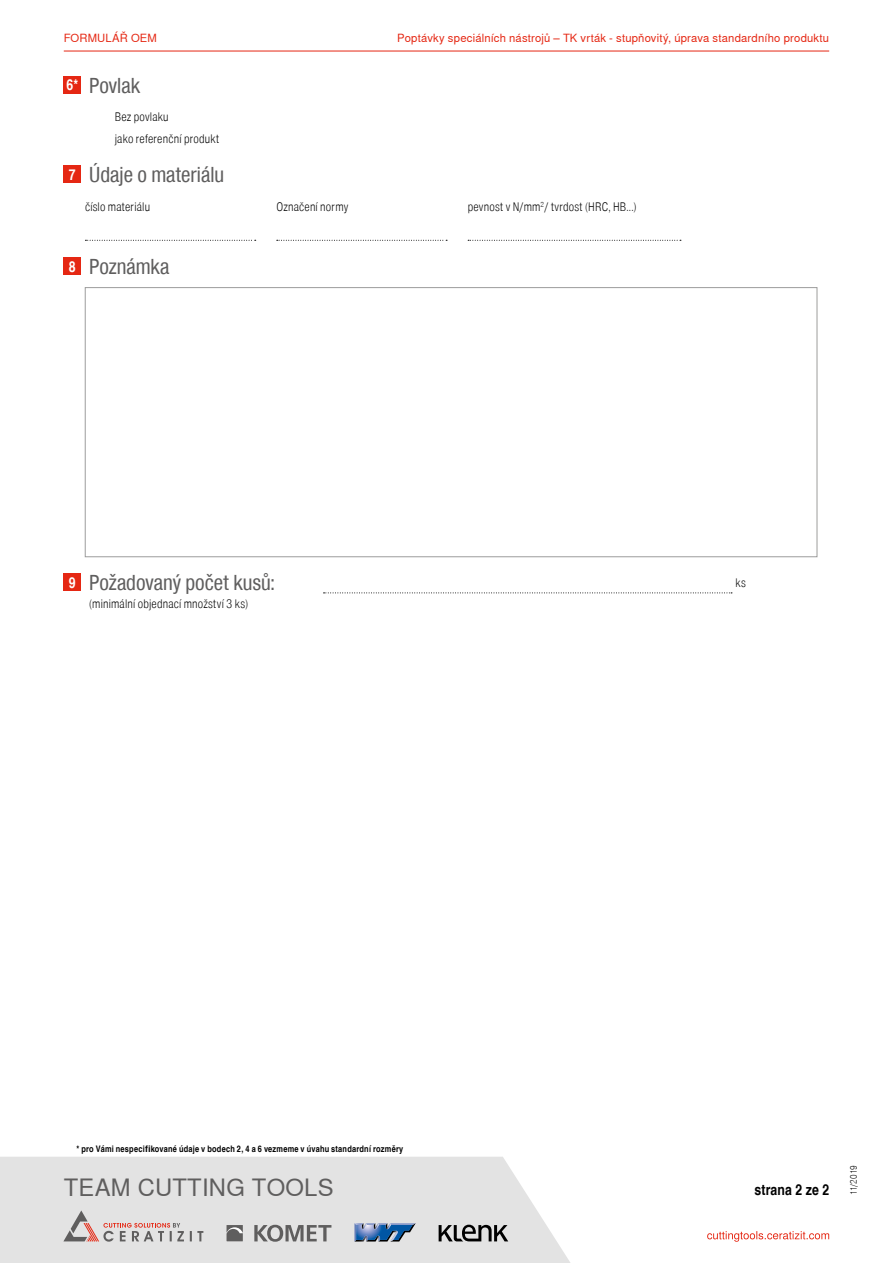
<style>
.page{position:relative;width:893px;height:1263px;background:#fff}
.page>*{position:absolute;margin:0;border:0;box-sizing:border-box;transform-origin:0 0}
.t1{font:23.85px "Nimbus Sans WNT Global";letter-spacing:.01em;color:#5f5e5e}
.t2{font:21px "Nimbus Sans WNT Global Cond";color:#5f5e5e}
.t3{font:700 15px "Nimbus Sans WNT Global Cond";letter-spacing:.01em;color:#000}
.t4{font:300 12px "Nimbus Sans WNT Global Cond";letter-spacing:.015em;color:#000}
.t5{font:11.25px "Nimbus Sans WNT Global";letter-spacing:.015em;color:#e52713}
.t6{font:700 9px "Nimbus Sans WNT Global Cond";letter-spacing:.025em;color:#000}
.t7{font:300 9px "Nimbus Sans WNT Global Cond";letter-spacing:-.01em;color:#000}
.s1{font-weight:700;font-size:15px;color:#fff}
</style>
<div class="page">
<hr style="left:64px;top:51px;width:765px;height:1px;background:#e52713">
<svg style="left:0;top:1157px;width:570px;height:106px;background:#e4e4e4"></svg>
<svg style="left:63px;top:1210px;width:140px;height:31px;background:#d2c8c8"></svg>
<svg style="left:254px;top:1225px;width:77px;height:17px"></svg>
<svg style="left:226px;top:1225px;width:17px;height:16px"></svg>
<svg style="left:439px;top:1225px;width:69px;height:16px"></svg>
<svg style="left:354px;top:1223px;width:62px;height:18px"></svg>
<svg style="left:707px;top:1231px;width:122px;height:11px"></svg>
<div style="left:64px;top:77px;width:17px;height:17px;background:#e52713"></div>
<div style="left:64px;top:574px;width:17px;height:17px;background:#e52713"></div>
<div style="left:64px;top:258px;width:17px;height:17px;background:#e52713"></div>
<div style="left:64px;top:166px;width:17px;height:17px;background:#e52713"></div>
<svg style="left:324px;top:592px;width:408px;height:1px"></svg>
<div style="left:85px;top:287px;width:732px;height:270px;border:1px solid #9d9d9c"></div>
<svg style="left:85px;top:240px;width:171px;height:1px"></svg>
<svg style="left:277px;top:240px;width:170px;height:1px"></svg>
<svg style="left:468px;top:240px;width:213px;height:1px"></svg>
<p class="t5" style="left:64px;top:32px;width:94px">FORMULÁŘ OEM</p>
<h2 class="t2" style="left:66px;top:73px;width:75px"><span class="s1">6*</span> Povlak</h2>
<p class="t4" style="left:115px;top:110px;width:55px">Bez povlaku</p>
<p class="t4" style="left:115px;top:131px;width:106px">jako referenční produkt</p>
<h2 class="t2" style="left:69px;top:162px;width:157px"><span class="s1">7</span> Údaje o materiálu</h2>
<p class="t5" style="left:397px;top:32px;width:433px">Poptávky speciálních nástrojů – TK vrták - stupňovitý, úprava standardního produktu</p>
<p class="t4" style="left:85px;top:199px;width:66px">číslo materiálu</p>
<p class="t4" style="left:276px;top:199px;width:74px">Označení normy</p>
<p class="t4" style="left:468px;top:199px;width:170px">pevnost v N/mm<sup>2</sup>/ tvrdost (HRC, HB...)</p>
<h2 class="t2" style="left:69px;top:254px;width:102px"><span class="s1">8</span> Poznámka</h2>
<h2 class="t2" style="left:69px;top:570px;width:208px"><span class="s1">9</span> Požadovaný počet kusů:</h2>
<p class="t4" style="left:89px;top:597px;width:160px">(minimální objednací množství 3 ks)</p>
<p class="t4" style="left:736px;top:575px;width:12px">ks</p>
<p class="t6" style="left:77px;top:1144px;width:328px">* pro Vámi nespecifikované údaje v bodech 2, 4 a 6 vezmeme v úvahu standardní rozměry</p>
<h1 class="t1" style="left:64px;top:1173px;width:271px">TEAM CUTTING TOOLS</h1>
<p class="t3" style="left:754px;top:1181px;width:76px">strana 2 ze 2</p>
<p class="t7" style="left:848px;top:1195px;width:32px;rotate:-90deg">11/2019</p>
</div>
